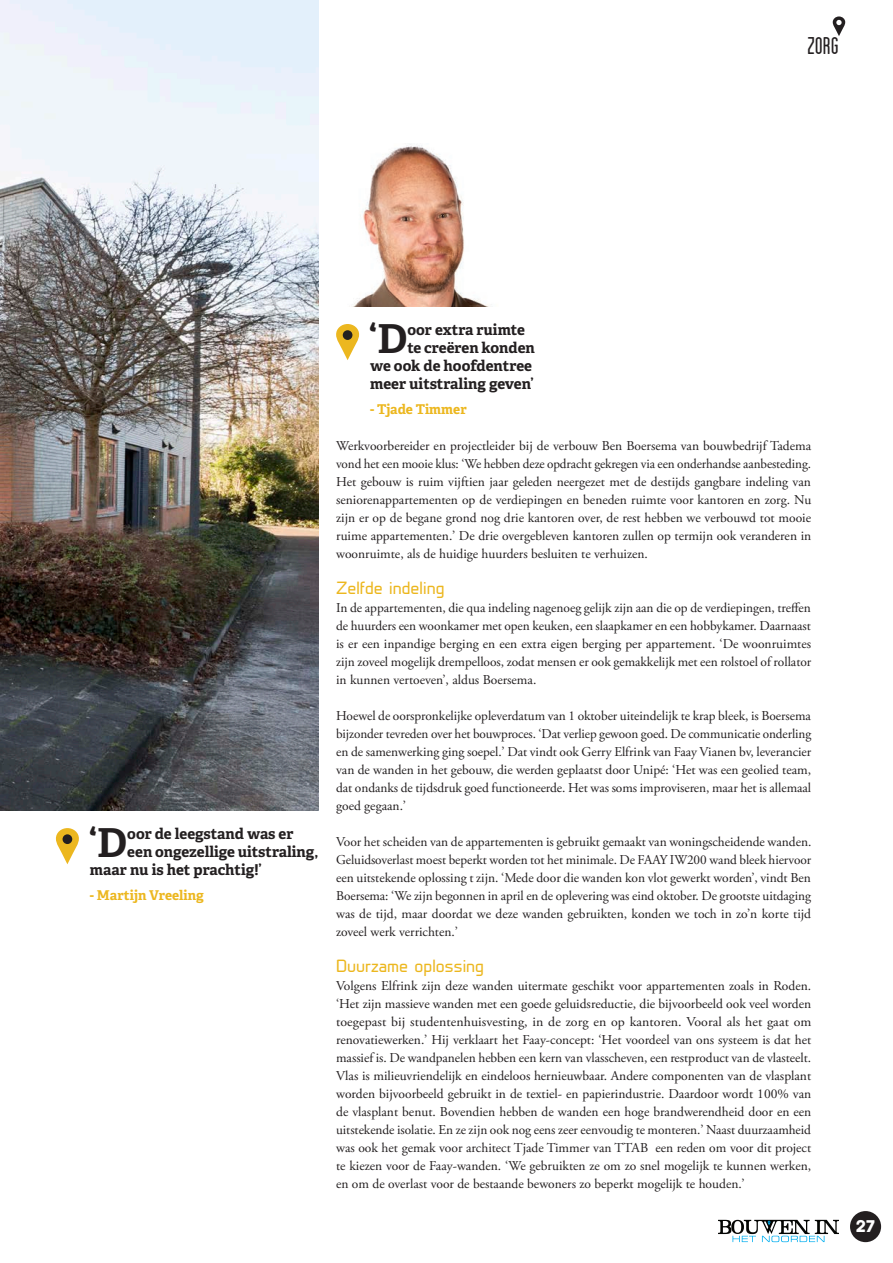
<style>
.page{position:relative;width:893px;height:1263px;background:#fff}
.page>*{position:absolute;margin:0;border:0;box-sizing:border-box;transform-origin:0 0}
.Quotes{font:700 39.9px "Adelle Basic";color:#231f20}
.t1{font:condensed 25.5px "Blanch";color:#231f20}
.t2{font:18px "Archive";color:#fff}
.Main_Paragraphs{font:16.5px "Prime";color:#ecb71f}
.Quotes-2{font:700 15px "Adelle Basic";color:#231f20}
.Main_Paragraphs-2{font:13.5px/18px "Adobe Garamond Pro";color:#231f20;text-align:justify}
.Quotes-3{font:700 13.5px "Adelle Basic";color:#ecb71f}
</style>
<div class="page">
<img style="left:0;top:0;width:318px;height:810px">
<svg style="left:336px;top:324px;width:23px;height:36px"></svg>
<div style="left:343px;top:330px;width:9px;height:10px;background:#231f20;border-radius:50%"></div>
<img style="left:354px;top:144px;width:135px;height:162px">
<svg style="left:56px;top:828px;width:23px;height:36px"></svg>
<div style="left:63px;top:834px;width:9px;height:10px;background:#231f20;border-radius:50%"></div>
<svg style="left:833px;top:16px;width:12px;height:20px"></svg>
<svg style="left:836px;top:20px;width:6px;height:5px"></svg>
<svg style="left:718px;top:1220px;width:121px;height:22px"></svg>
<div style="left:850px;top:1211px;width:31px;height:31px;background:#231f20;border-radius:50%"></div>
<h2 class="t1" style="left:807px;top:32px;width:33px">Zorg</h2>
<p class="Quotes" style="left:88px;top:818px;width:40px">‘D</p>
<p class="Quotes-2" style="left:127px;top:824px;width:168px">oor de leegstand was er</p>
<p class="Quotes-2" style="left:127px;top:842px;width:192px">een ongezellige uitstraling,</p>
<p class="Quotes-2" style="left:90px;top:860px;width:173px">maar nu is het prachtig!’</p>
<p class="Quotes-3" style="left:90px;top:887px;width:115px">- Martijn Vreeling</p>
<p class="Quotes" style="left:369px;top:314px;width:40px">‘D</p>
<p class="Quotes-2" style="left:407px;top:320px;width:119px">oor extra ruimte</p>
<p class="Quotes-2" style="left:407px;top:338px;width:129px">te creëren konden</p>
<p class="Quotes-2" style="left:370px;top:356px;width:163px">we ook de hoofdentree</p>
<p class="Quotes-2" style="left:370px;top:374px;width:165px">meer uitstraling geven’</p>
<p class="Quotes-3" style="left:370px;top:401px;width:98px">- Tjade Timmer</p>
<p class="Main_Paragraphs-2" style="left:336px;top:437px;width:477px">Werkvoorbereider en projectleider bij de verbouw Ben Boersema van bouwbedrijf Tadema vond het een mooie klus: ‘We hebben deze opdracht gekregen via een onderhandse aanbesteding.<br>Het gebouw is ruim vijftien jaar geleden neergezet met de destijds gangbare indeling van seniorenappartementen op de verdiepingen en beneden ruimte voor kantoren en zorg. Nu zijn er op de begane grond nog drie kantoren over, de rest hebben we verbouwd tot mooie ruime appartementen.’ De drie overgebleven kantoren zullen op termijn ook veranderen in woonruimte, als de huidige huurders besluiten te verhuizen.</p>
<p class="Main_Paragraphs" style="left:336px;top:578px;width:110px">Zelfde indeling</p>
<p class="Main_Paragraphs-2" style="left:336px;top:599px;width:477px">In de appartementen, die qua indeling nagenoeg gelijk zijn aan die op de verdiepingen, treffen de huurders een woonkamer met open keuken, een slaapkamer en een hobbykamer. Daarnaast is er een inpandige berging en een extra eigen berging per appartement. ‘De woonruimtes zijn zoveel mogelijk drempelloos, zodat mensen er ook gemakkelijk met een rolstoel of rollator in kunnen vertoeven’, aldus Boersema.</p>
<p class="Main_Paragraphs-2" style="left:336px;top:707px;width:477px">Hoewel de oorspronkelijke opleverdatum van 1 oktober uiteindelijk te krap bleek, is Boersema bijzonder tevreden over het bouwproces. ‘Dat verliep gewoon goed. De communicatie onderling en de samenwerking ging soepel.’ Dat vindt ook Gerry Elfrink van Faay Vianen bv, leverancier van de wanden in het gebouw, die werden geplaatst door Unipé: ‘Het was een geolied team, dat ondanks de tijdsdruk goed functioneerde. Het was soms improviseren, maar het is allemaal goed gegaan.’</p>
<p class="Main_Paragraphs-2" style="left:336px;top:833px;width:477px">Voor het scheiden van de appartementen is gebruikt gemaakt van woningscheidende wanden.<br>Geluidsoverlast moest beperkt worden tot het minimale. De FAAY IW200 wand bleek hiervoor een uitstekende oplossing t zijn. ‘Mede door die wanden kon vlot gewerkt worden’, vindt Ben Boersema: ‘We zijn begonnen in april en de oplevering was eind oktober. De grootste uitdaging was de tijd, maar doordat we deze wanden gebruikten, konden we toch in zo’n korte tijd zoveel werk verrichten.’</p>
<p class="Main_Paragraphs" style="left:336px;top:956px;width:149px">Duurzame oplossing</p>
<p class="Main_Paragraphs-2" style="left:336px;top:977px;width:477px">Volgens Elfrink zijn deze wanden uitermate geschikt voor appartementen zoals in Roden. ‘Het zijn massieve wanden met een goede geluidsreductie, die bijvoorbeeld ook veel worden toegepast bij studentenhuisvesting, in de zorg en op kantoren. Vooral als het gaat om renovatiewerken.’ Hij verklaart het Faay-concept: ‘Het voordeel van ons systeem is dat het massief is. De wandpanelen hebben een kern van vlasscheven, een restproduct van de vlasteelt.<br>Vlas is milieuvriendelijk en eindeloos hernieuwbaar. Andere componenten van de vlasplant worden bijvoorbeeld gebruikt in de textiel- en papierindustrie. Daardoor wordt 100% van de vlasplant benut. Bovendien hebben de wanden een hoge brandwerendheid door en een uitstekende isolatie. En ze zijn ook nog eens zeer eenvoudig te monteren.’ Naast duurzaamheid was ook het gemak voor architect Tjade Timmer van TTAB een reden om voor dit project te kiezen voor de Faay-wanden. ‘We gebruikten ze om zo snel mogelijk te kunnen werken, en om de overlast voor de bestaande bewoners zo beperkt mogelijk te houden.’</p>
<p class="t2" style="left:856px;top:1216px;width:21px">27</p>
</div>
